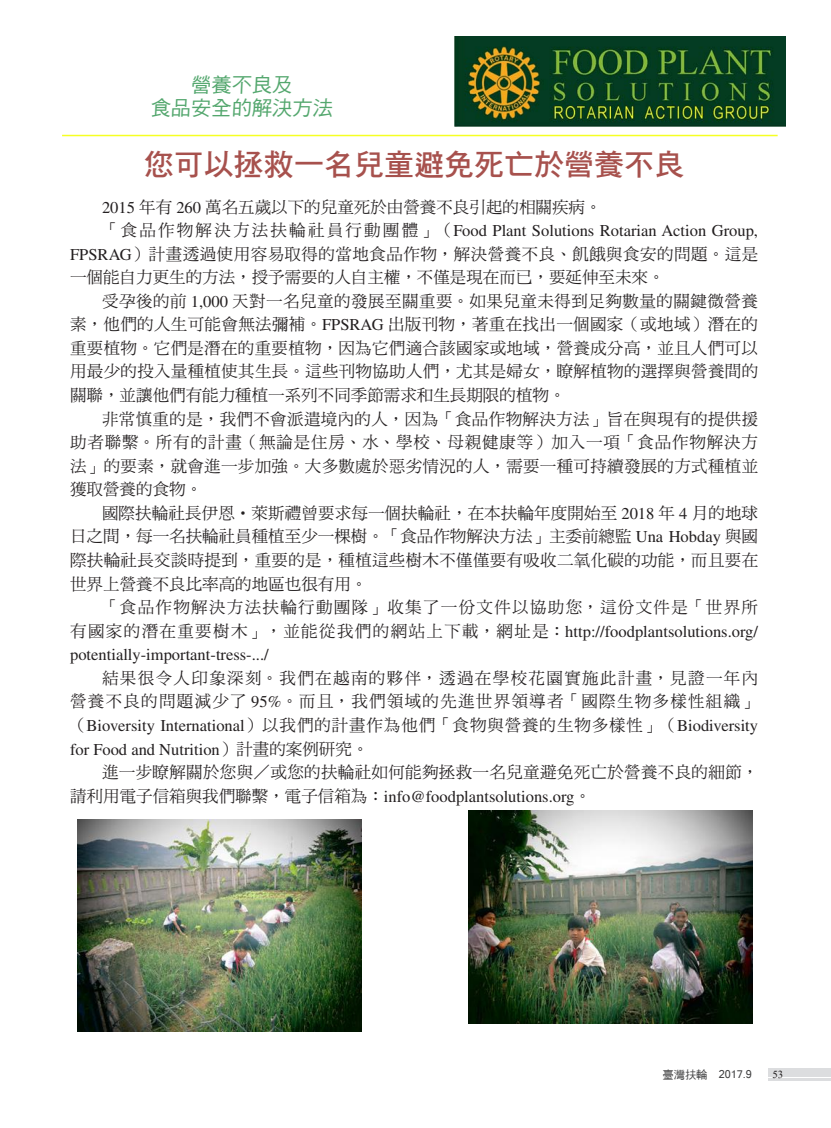
<style>
.page{position:relative;width:831px;height:1128px;background:#fff}
.page>*{position:absolute;margin:0;border:0;box-sizing:border-box;transform-origin:0 0}
.t1{font:30px "DF Hei Std W7";color:#a7514d}
.t2{font:20.25px/23.5px "DF Hei Std W5";color:#54a76e;text-align:center}
.t3{font:16.5px/23.5px "DF Ming Std W5";letter-spacing:.02em;color:#231f20;text-align:justify}
.t4{font:16.5px/23.5px "Times LT Std";color:#231f20}
.t5{font:16.5px/23.5px "DF Ming Std W5";letter-spacing:.085em;color:#231f20;text-align:right}
.t6{font:16.5px "DF Ming Std W5";letter-spacing:.08em;color:#231f20}
.t7{font:16.5px "DF Ming Std W5";color:#231f20}
.t8{font:13.5px "Aparajita";color:#231f20}
.t9{font:12px "Latha";color:#3e3e3f}
.s1{font-family:"Times LT Std"}
.s2{font-family:"DF Ming Std W5"}
.s3{font-family:"DF Hei Md HK BF";font-size:11.25px}
</style>
<div class="page">
<img style="left:454px;top:37px;width:330px;height:89px">
<hr style="left:62px;top:135px;width:715px;height:1px;background:#f6ff23">
<img style="left:78px;top:819px;width:283px;height:212px">
<img style="left:468px;top:810px;width:284px;height:213px">
<div style="left:767px;top:1067px;width:63px;height:9px;background:#dcdddf"></div>
<hr style="left:767px;top:1078px;width:63px;height:2px;background:#dcdddf">
<p class="t2" style="left:150px;top:72px;width:185px">營養不良及<br>食品安全的解決方法</p>
<h1 class="t1" style="left:144px;top:147px;width:541px">您可以拯救一名兒童避免死亡於營養不良</h1>
<p class="t7" style="left:102px;top:198px;width:501px"><span class="s1">2015</span> 年有 <span class="s1">260</span> 萬名五歲以下的兒童死於由營養不良引起的相關疾病。</p>
<p class="t4" style="left:102px;top:219px;width:657px"><span class="s2">「食品作物解決方法扶輪社員行動團體」（</span>Food Plant Solutions Rotarian Action Group,</p>
<p class="t3" style="left:70px;top:242px;width:689px"><span class="s1">FPSRAG</span>）計畫透過使用容易取得的當地食品作物，解決營養不良、飢餓與食安的問題。這是一個能自力更生的方法，授予需要的人自主權，不僅是現在而已，要延伸至未來。</p>
<p class="t3" style="left:70px;top:289px;width:689px;text-indent:32px">受孕後的前 <span class="s1">1,000</span> 天對一名兒童的發展至關重要。如果兒童未得到足夠數量的關鍵微營養素，他們的人生可能會無法彌補。<span class="s1">FPSRAG</span> 出版刊物，著重在找出一個國家（或地域）潛在的重要植物。它們是潛在的重要植物，因為它們適合該國家或地域，營養成分高，並且人們可以用最少的投入量種植使其生長。這些刊物協助人們，尤其是婦女，瞭解植物的選擇與營養間的關聯，並讓他們有能力種植一系列不同季節需求和生長期限的植物。</p>
<p class="t3" style="left:70px;top:406px;width:689px;text-indent:32px">非常慎重的是，我們不會派遣境內的人，因為「食品作物解決方法」旨在與現有的提供援助者聯繫。所有的計畫（無論是住房、水、學校、母親健康等）加入一項「食品作物解決方法」的要素，就會進一步加強。大多數處於惡劣情況的人，需要一種可持續發展的方式種植並獲取營養的食物。</p>
<p class="t3" style="left:70px;top:501px;width:689px;text-indent:32px">國際扶輪社長伊恩•萊斯禮曾要求每一個扶輪社，在本扶輪年度開始至 <span class="s1">2018</span> 年 <span class="s1">4</span> 月的地球日之間，每一名扶輪社員種植至少一棵樹。「食品作物解決方法」主委前總監 <span class="s1">Una Hobday</span> 與國際扶輪社長交談時提到，重要的是，種植這些樹木不僅僅要有吸收二氧化碳的功能，而且要在世界上營養不良比率高的地區也很有用。</p>
<p class="t6" style="left:102px;top:598px;width:657px">「食品作物解決方法扶輪行動團隊」收集了一份文件以協助您，這份文件是「世界所</p>
<p class="t4" style="left:70px;top:619px;width:689px"><span class="s2">有國家的潛在重要樹木」，並能從我們的網站上下載，網址是：</span>http://foodplantsolutions.org/ potentially-important-tress-.../</p>
<p class="t5" style="left:70px;top:665px;width:689px">結果很令人印象深刻。我們在越南的夥伴，透過在學校花園實施此計畫，見證一年內<br>營養不良的問題減少了 <span class="s1">95%</span>。而且，我們領域的先進世界領導者「國際生物多樣性組織」</p>
<p class="t4" style="left:70px;top:713px;width:689px"><span class="s2">（</span>Bioversity International<span class="s2">）以我們的計畫作為他們「食物與營養的生物多樣性」（</span>Biodiversity for Food and Nutrition<span class="s2">）計畫的案例研究。</span></p>
<p class="t3" style="left:102px;top:760px;width:657px">進一步瞭解關於您與／或您的扶輪社如何能夠拯救一名兒童避免死亡於營養不良的細節，</p>
<p class="t4" style="left:70px;top:784px;width:522px"><span class="s2">請利用電子信箱與我們聯繫，電子信箱為：</span>info@foodplantsolutions.org<span class="s2">。</span></p>
<p class="t9" style="left:662px;top:1064px;width:91px"><span class="s3">臺灣扶輪　</span>2017.9</p>
<p class="t8" style="left:772px;top:1067px;width:12px">53</p>
</div>
